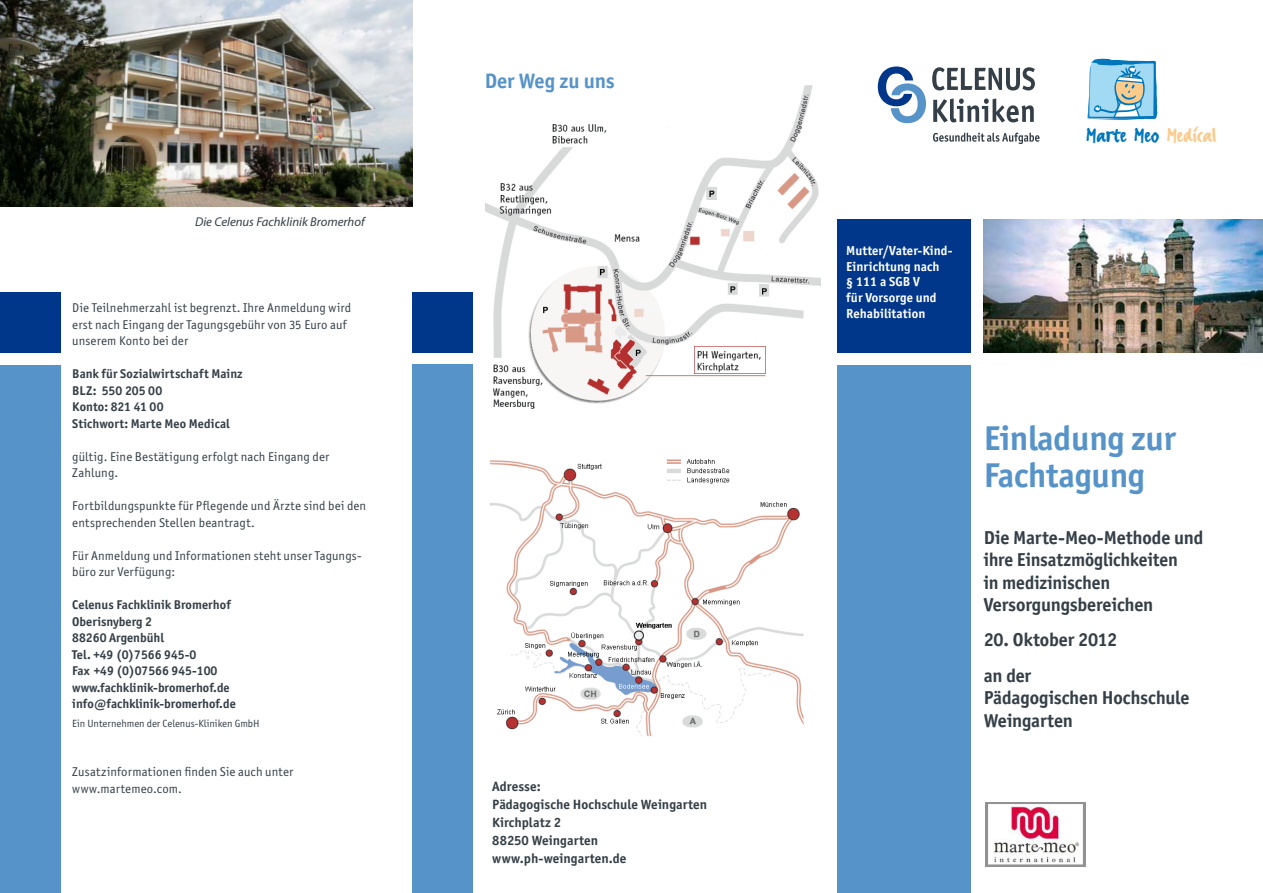
<style>
.page{position:relative;width:1263px;height:893px;background:#fff}
.page>*{position:absolute;margin:0;border:0;box-sizing:border-box;transform-origin:0 0}
.t1{font:700 34.5px/37.5px "Officina Sans ITC Pro";letter-spacing:-.01em;color:#5693c9}
.t2{font:25.65px "FF Erikrighthand";color:#0076bd}
.t3{font:700 21px "Officina Sans ITC Pro";letter-spacing:-.01em;color:#5693c9}
.t4{font:700 18.75px/22.5px "Officina Sans ITC Pro";letter-spacing:-.01em;color:#343f47}
.t5{font:700 13.5px/18px "Officina Sans ITC Pro";letter-spacing:.005em;color:#343f47}
.t6{font:700 13.05px/15.6px "Officina Sans ITC Pro";letter-spacing:.005em;color:#fff}
.t7{font:12.75px/16.5px "Officina Sans ITC Pro";letter-spacing:.01em;color:#343f47}
.t8{font:700 12.75px/16.5px "Officina Sans ITC Pro";color:#343f47}
.t9{font:italic 12.75px "Myriad Pro";color:#343f47}
.t10{font:10.5px "Officina Sans ITC Pro";color:#343f47}
.s1{color:#fbcb8c}
</style>
<div class="page">
<img style="left:485px;top:86px;width:336px;height:323px">
<img style="left:489px;top:459px;width:315px;height:278px">
<div style="left:838px;top:219px;width:133px;height:134px;background:#00378b"></div>
<img style="left:984px;top:219px;width:279px;height:133px">
<div style="left:838px;top:365px;width:133px;height:528px;background:#5693c9"></div>
<div style="left:412px;top:292px;width:61px;height:60px;background:#00378b"></div>
<div style="left:412px;top:365px;width:61px;height:528px;background:#5693c9"></div>
<svg style="left:932px;top:67px;width:103px;height:23px"></svg>
<svg style="left:933px;top:99px;width:101px;height:23px"></svg>
<svg style="left:878px;top:67px;width:48px;height:56px"></svg>
<svg style="left:933px;top:133px;width:106px;height:11px"></svg>
<svg style="left:1087px;top:59px;width:70px;height:61px;background:#8fc3dc"></svg>
<img style="left:986px;top:802px;width:99px;height:64px">
<div style="left:0;top:292px;width:60px;height:61px;background:#00378b"></div>
<div style="left:0;top:365px;width:60px;height:528px;background:#5693c9"></div>
<img style="left:0;top:0;width:412px;height:206px">
<p class="t9" style="left:195px;top:214px;width:171px">Die Celenus Fachklinik Bromerhof</p>
<p class="t7" style="left:72px;top:300px;width:280px">Die Teilnehmerzahl ist begrenzt. Ihre Anmeldung wird erst nach Eingang der Tagungsgebühr von 35 Euro auf unserem Konto bei der</p>
<p class="t8" style="left:72px;top:366px;width:172px">Bank für Sozialwirtschaft Mainz<br>BLZ: 550 205 00<br>Konto: 821 41 00<br>Stichwort: Marte Meo Medical</p>
<p class="t7" style="left:72px;top:448px;width:259px">gültig. Eine Bestätigung erfolgt nach Eingang der<br>Zahlung.</p>
<p class="t7" style="left:72px;top:498px;width:295px">Fortbildungspunkte für Pflegende und Ärzte sind bei den entsprechenden Stellen beantragt.</p>
<p class="t7" style="left:72px;top:547px;width:291px">Für Anmeldung und Informationen steht unser Tagungs&shy;büro zur Verfügung:</p>
<p class="t8" style="left:72px;top:597px;width:165px">Celenus Fachklinik Bromerhof<br>Oberisnyberg 2<br>88260 Argenbühl<br>Tel. +49 (0)7566 945-0<br>Fax +49 (0)07566 945-100 www.fachklinik-bromerhof.de info@fachklinik-bromerhof.de</p>
<p class="t10" style="left:72px;top:717px;width:189px">Ein Unternehmen der Celenus-Kliniken GmbH</p>
<p class="t7" style="left:72px;top:763px;width:223px">Zusatzinformationen finden Sie auch unter www.martemeo.com.</p>
<h3 class="t3" style="left:485px;top:68px;width:131px">Der Weg zu uns</h3>
<p class="t5" style="left:492px;top:777px;width:216px">Adresse:<br>Pädagogische Hochschule Weingarten<br>Kirchplatz 2<br>88250 Weingarten www.ph-weingarten.de</p>
<p class="t6" style="left:846px;top:243px;width:108px">Mutter/Vater-Kind-<br>Einrichtung nach<br>§ 111 a SGB V<br>für Vorsorge und<br>Rehabilitation</p>
<h2 class="t2" style="left:1086px;top:120px;width:132px">Marte Meo <span class="s1">Medical</span></h2>
<h1 class="t1" style="left:984px;top:419px;width:194px">Einladung zur<br>Fachtagung</h1>
<h3 class="t4" style="left:984px;top:526px;width:221px">Die Marte-Meo-Methode und ihre Einsatzmöglichkeiten<br>in medizinischen<br>Versorgungsbereichen</h3>
<h3 class="t4" style="left:984px;top:622px;width:135px;line-height:35.2px">20. Oktober 2012 an der</h3>
<h3 class="t4" style="left:984px;top:686px;width:207px">Pädagogischen Hochschule<br>Weingarten</h3>
</div>
